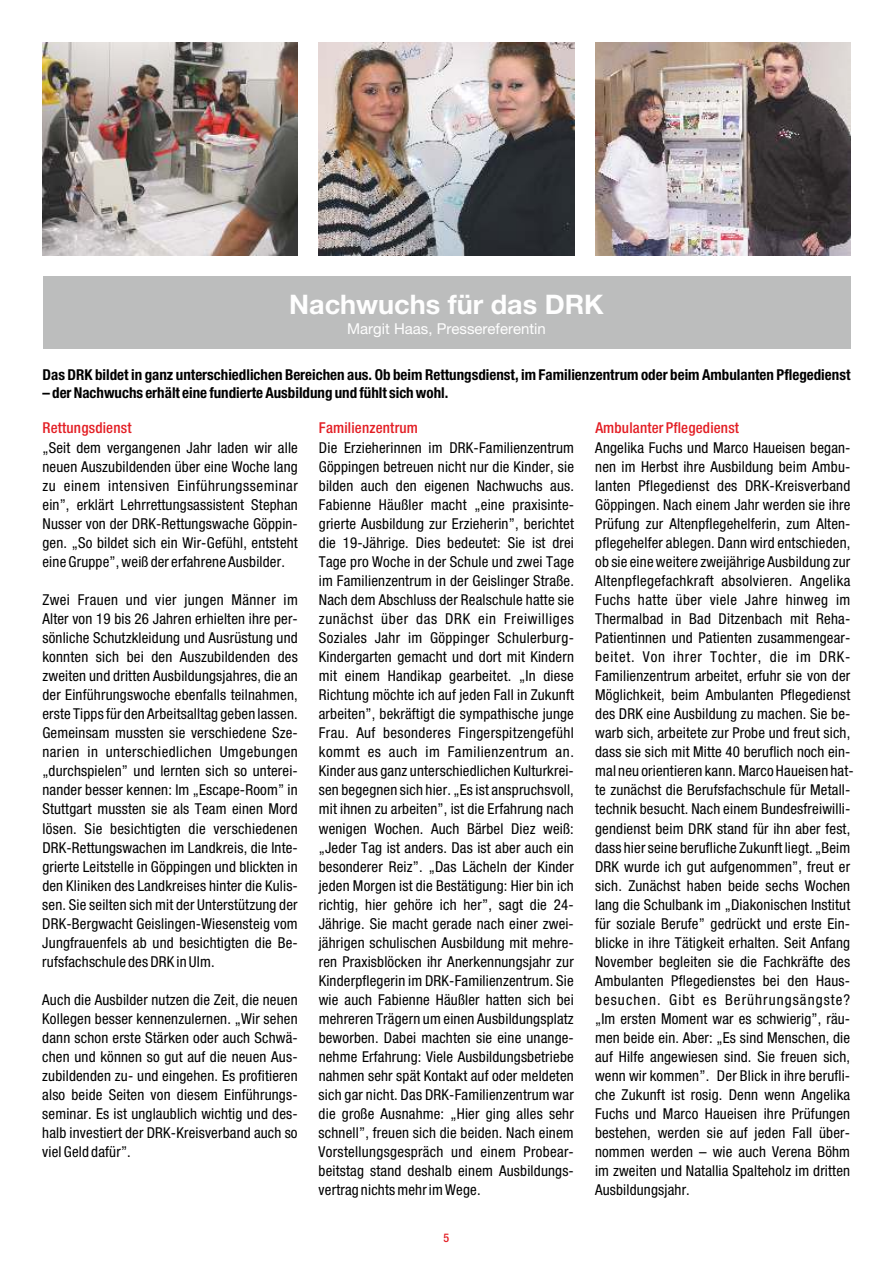
<style>
.page{position:relative;width:893px;height:1263px;background:#fff}
.page>*{position:absolute;margin:0;border:0;box-sizing:border-box;transform-origin:0 0}
.t1{font:700 27px "Helvetica Neue";color:#fefefe}
.t2{font:condensed 15px/19px "Helvetica Neue";letter-spacing:.01em;color:#000;text-align:justify}
.t3{font:700 condensed 15px "Helvetica Neue";color:#000}
.t4{font:500 condensed 15px "Helvetica Neue";letter-spacing:.01em;color:#e31e24}
.t5{font:15px "Helvetica Neue";color:#fefefe}
.t6{font:500 condensed 12px "Helvetica Neue";color:#e31e24}
</style>
<div class="page">
<img style="left:319px;top:43px;width:255px;height:212px">
<img style="left:43px;top:43px;width:255px;height:212px">
<img style="left:595px;top:43px;width:255px;height:212px">
<div style="left:43px;top:276px;width:807px;height:73px;background:#bcbdbd"></div>
<h1 class="t1" style="left:289px;top:290px;width:316px">Nachwuchs für das DRK</h1>
<p class="t5" style="left:347px;top:321px;width:200px">Margit Haas, Pressereferentin</p>
<p class="t3" style="left:43px;top:367px;width:809px">Das DRK bildet in ganz unterschiedlichen Bereichen aus. Ob beim Rettungsdienst, im Familienzentrum oder beim Ambulanten Pflegedienst</p>
<p class="t3" style="left:43px;top:385px;width:407px">– der Nachwuchs erhält eine fundierte Ausbildung und fühlt sich wohl.</p>
<p class="t4" style="left:43px;top:420px;width:90px">Rettungsdienst</p>
<p class="t2" style="left:42px;top:438px;width:257px">„Seit dem vergangenen Jahr laden wir alle neuen Auszubildenden über eine Woche lang zu einem intensiven Einführungsseminar ein”, erklärt Lehrrettungsassistent Stephan Nusser von der DRK-Rettungswache Göppin&shy;gen. „So bildet sich ein Wir-Gefühl, entsteht eine Gruppe”, weiß der erfahrene Ausbilder.</p>
<p class="t2" style="left:42px;top:590px;width:257px">Zwei Frauen und vier jungen Männer im Alter von 19 bis 26 Jahren erhielten ihre per&shy;sönliche Schutzkleidung und Ausrüstung und konnten sich bei den Auszubildenden des zweiten und dritten Ausbildungsjahres, die an der Einführungswoche ebenfalls teilnahmen, erste Tipps für den Arbeitsalltag geben lassen.<br>Gemeinsam mussten sie verschiedene Sze&shy;narien in unterschiedlichen Umgebungen „durchspielen” und lernten sich so unterei&shy;nander besser kennen: Im „Escape-Room” in Stuttgart mussten sie als Team einen Mord lösen. Sie besichtigten die verschiedenen DRK-Rettungswachen im Landkreis, die Inte&shy;grierte Leitstelle in Göppingen und blickten in den Kliniken des Landkreises hinter die Kulis&shy;sen. Sie seilten sich mit der Unterstützung der DRK-Bergwacht Geislingen-Wiesensteig vom Jungfrauenfels ab und besichtigten die Be&shy;rufsfachschule des DRK in Ulm.</p>
<p class="t2" style="left:42px;top:990px;width:257px">Auch die Ausbilder nutzen die Zeit, die neuen Kollegen besser kennenzulernen. „Wir sehen dann schon erste Stärken oder auch Schwä&shy;chen und können so gut auf die neuen Aus&shy;zubildenden zu- und eingehen. Es profitieren also beide Seiten von diesem Einführungs&shy;seminar. Es ist unglaublich wichtig und des&shy;halb investiert der DRK-Kreisverband auch so viel Geld dafür”.</p>
<p class="t4" style="left:319px;top:420px;width:101px">Familienzentrum</p>
<p class="t2" style="left:319px;top:438px;width:257px">Die Erzieherinnen im DRK-Familienzentrum Göppingen betreuen nicht nur die Kinder, sie bilden auch den eigenen Nachwuchs aus.<br>Fabienne Häußler macht „eine praxisinte&shy;grierte Ausbildung zur Erzieherin”, berichtet die 19-Jährige. Dies bedeutet: Sie ist drei Tage pro Woche in der Schule und zwei Tage im Familienzentrum in der Geislinger Straße.<br>Nach dem Abschluss der Realschule hatte sie zunächst über das DRK ein Freiwilliges Soziales Jahr im Göppinger Schulerburg-Kindergarten gemacht und dort mit Kindern mit einem Handikap gearbeitet. „In diese Richtung möchte ich auf jeden Fall in Zukunft arbeiten”, bekräftigt die sympathische junge Frau. Auf besonderes Fingerspitzengefühl kommt es auch im Familienzentrum an.<br>Kinder aus ganz unterschiedlichen Kulturkrei&shy;sen begegnen sich hier. „Es ist anspruchsvoll, mit ihnen zu arbeiten”, ist die Erfahrung nach wenigen Wochen. Auch Bärbel Diez weiß: „Jeder Tag ist anders. Das ist aber auch ein besonderer Reiz”. „Das Lächeln der Kinder jeden Morgen ist die Bestätigung: Hier bin ich richtig, hier gehöre ich her”, sagt die 24- Jährige. Sie macht gerade nach einer zwei&shy;jährigen schulischen Ausbildung mit mehre&shy;ren Praxisblöcken ihr Anerkennungsjahr zur Kinderpflegerin im DRK-Familienzentrum. Sie wie auch Fabienne Häußler hatten sich bei mehreren Trägern um einen Ausbildungsplatz beworben. Dabei machten sie eine unange&shy;nehme Erfahrung: Viele Ausbildungsbetriebe nahmen sehr spät Kontakt auf oder meldeten sich gar nicht. Das DRK-Familienzentrum war die große Ausnahme: „Hier ging alles sehr schnell”, freuen sich die beiden. Nach einem Vorstellungsgespräch und einem Probear&shy;beitstag stand deshalb einem Ausbildungs&shy;vertrag nichts mehr im Wege.</p>
<p class="t6" style="left:444px;top:1231px;width:7px">5</p>
<p class="t4" style="left:595px;top:420px;width:145px">Ambulanter Pflegedienst</p>
<p class="t2" style="left:595px;top:438px;width:260px;text-align:left">Angelika Fuchs und Marco Haueisen began&shy;nen im Herbst ihre Ausbildung beim Ambu&shy;lanten Pflegedienst des DRK-Kreisverband Göppingen. Nach einem Jahr werden sie ihre Prüfung zur Altenpflegehelferin, zum Alten&shy;pflegehelfer ablegen. Dann wird entschieden, ob sie eine weitere zweijährige Ausbildung zur Altenpflegefachkraft absolvieren. Angelika Fuchs hatte über viele Jahre hinweg im Thermalbad in Bad Ditzenbach mit Reha-Patientinnen und Patienten zusammengear&shy;beitet. Von ihrer Tochter, die im DRK-Familienzentrum arbeitet, erfuhr sie von der Möglichkeit, beim Ambulanten Pflegedienst des DRK eine Ausbildung zu machen. Sie be&shy;warb sich, arbeitete zur Probe und freut sich, dass sie sich mit Mitte 40 beruflich noch ein&shy;mal neu orientieren kann. Marco Haueisen hat&shy;te zunächst die Berufsfachschule für Metall&shy;technik besucht. Nach einem Bundesfreiwilli&shy;gendienst beim DRK stand für ihn aber fest, dass hier seine berufliche Zukunft liegt. „Beim DRK wurde ich gut aufgenommen”, freut er sich. Zunächst haben beide sechs Wochen lang die Schulbank im „Diakonischen Institut für soziale Berufe” gedrückt und erste Ein&shy;blicke in ihre Tätigkeit erhalten. Seit Anfang November begleiten sie die Fachkräfte des Ambulanten Pflegedienstes bei den Haus&shy;besuchen. Gibt es Berührungsängste? „Im ersten Moment war es schwierig”, räu&shy;men beide ein. Aber: „Es sind Menschen, die auf Hilfe angewiesen sind. Sie freuen sich, wenn wir kommen”. Der Blick in ihre berufli&shy;che Zukunft ist rosig. Denn wenn Angelika Fuchs und Marco Haueisen ihre Prüfungen bestehen, werden sie auf jeden Fall über&shy;nommen werden – wie auch Verena Böhm im zweiten und Natallia Spalteholz im dritten Ausbildungsjahr.</p>
</div>
